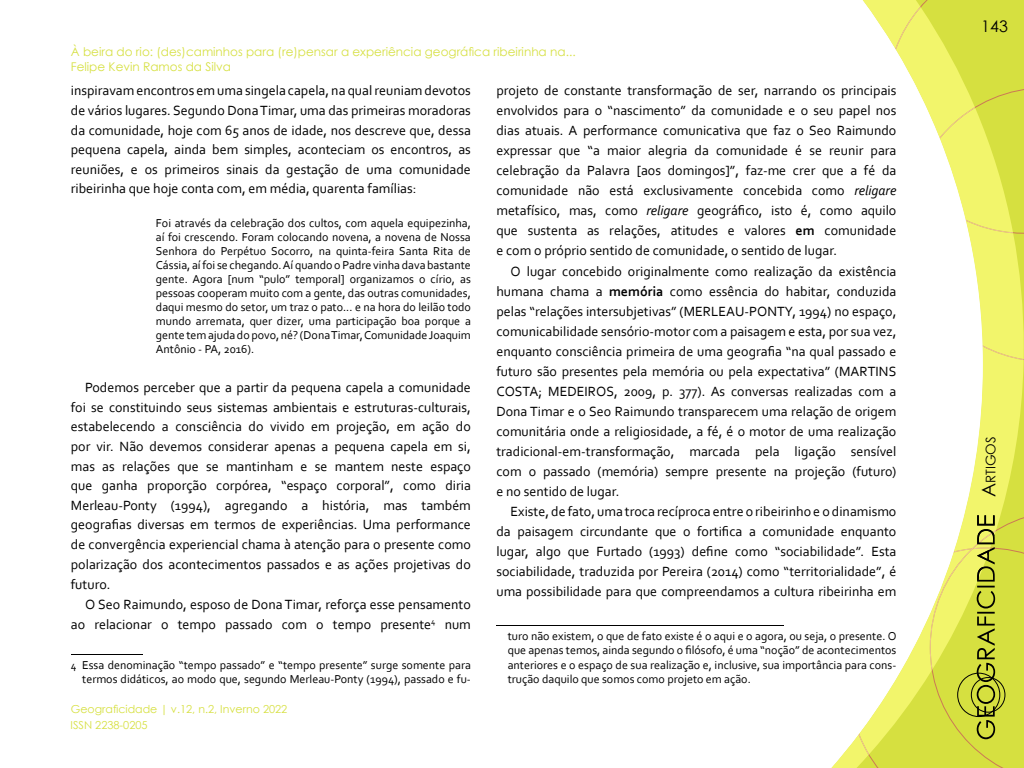
<style>
.page{position:relative;width:1024px;height:768px;background:#fff}
.page>*{position:absolute;margin:0;border:0;box-sizing:border-box;transform-origin:0 0}
.t1{font:16px "Century Gothic";color:#000}
.t2{font:14px/20px "Corbel";color:#000;text-align:justify}
.t3{font:13.3px "Century Gothic";color:#000}
.t4{font:12px/14px "Corbel";color:#000;text-align:justify}
.t5{font:12px "Century Gothic";color:#d6e043}
.t6{font:12px "Century Gothic";color:#d6e040}
.t7{font:11px "Century Gothic";color:#d6e040}
.s1{font-size:11px}
.s2{font-style:italic}
.s3{font-weight:700}
.s4{font-size:19px}
</style>
<div class="page">
<svg style="left:983px;top:0;width:41px;height:510px;fill:#f2f56b"></svg>
<svg style="left:983px;top:7px;width:41px;height:353px"></svg>
<svg style="left:831px;top:0;width:152px;height:768px"></svg>
<svg style="left:858px;top:510px;width:166px;height:258px"></svg>
<hr style="left:71px;top:654px;width:72px;height:1px;background:#000">
<hr style="left:496px;top:625px;width:288px;height:1px;background:#000">
<p class="t5" style="left:71px;top:44px;width:506px">À beira do rio: (des)caminhos para (re)pensar a experiência geográfica ribeirinha na...</p>
<p class="t6" style="left:71px;top:58px;width:162px">Felipe Kevin Ramos da Silva</p>
<p class="t2" style="left:71px;top:81px;width:402px;line-height:19.6px">inspiravam encontros em uma singela capela, na qual reuniam devotos de vários lugares. Segundo Dona Timar, uma das primeiras moradoras da comunidade, hoje com 65 anos de idade, nos descreve que, dessa pequena capela, ainda bem simples, aconteciam os encontros, as reuniões, e os primeiros sinais da gestação de uma comunidade ribeirinha que hoje conta com, em média, quarenta famílias:</p>
<p class="t4" style="left:156px;top:216px;width:317px">Foi através da celebração dos cultos, com aquela equipezinha, aí foi crescendo. Foram colocando novena, a novena de Nossa Senhora do Perpétuo Socorro, na quinta-feira Santa Rita de Cássia, aí foi se chegando. Aí quando o Padre vinha dava bastante gente. Agora [num “pulo” temporal] organizamos o círio, as pessoas cooperam muito com a gente, das outras comunidades, daqui mesmo do setor, um traz o pato... e na hora do leilão todo mundo arremata, quer dizer, uma participação boa porque a gente tem ajuda do povo, né? (Dona Timar, Comunidade Joaquim Antônio - PA, 2016).</p>
<p class="t2" style="left:71px;top:377px;width:402px;line-height:19.6px;text-indent:14px">Podemos perceber que a partir da pequena capela a comunidade foi se constituindo seus sistemas ambientais e estruturas-culturais, estabelecendo a consciência do vivido em projeção, em ação do por vir. Não devemos considerar apenas a pequena capela em si, mas as relações que se mantinham e se mantem neste espaço que ganha proporção corpórea, “espaço corporal”, como diria Merleau-Ponty (1994), agregando a história, mas também geografias diversas em termos de experiências. Uma performance de convergência experiencial chama à atenção para o presente como polarização dos acontecimentos passados e as ações projetivas do futuro.</p>
<p class="t2" style="left:71px;top:594px;width:402px;text-align:right">O Seo Raimundo, esposo de Dona Timar, reforça esse pensamento ao relacionar o tempo passado com o tempo presente<sup>4</sup> num</p>
<p class="t4" style="left:71px;top:657px;width:402px;line-height:14.4px;text-align:right"><span class="s1">4</span> Essa denominação “tempo passado” e “tempo presente” surge somente para termos didáticos, ao modo que, segundo Merleau-Ponty (1994), passado e fu-</p>
<p class="t7" style="left:71px;top:701px;width:218px">Geograficidade | v.12, n.2, Inverno 2022</p>
<p class="t7" style="left:71px;top:717px;width:79px">ISSN 2238-0205</p>
<p class="t2" style="left:496px;top:80px;width:402px">projeto de constante transformação de ser, narrando os principais envolvidos para o “nascimento” da comunidade e o seu papel nos dias atuais. A performance comunicativa que faz o Seo Raimundo expressar que “a maior alegria da comunidade é se reunir para celebração da Palavra [aos domingos]”, faz-me crer que a fé da comunidade não está exclusivamente concebida como <span class="s2">religare </span>metafísico, mas, como <span class="s2">religare</span> geográfico, isto é, como aquilo que sustenta as relações, atitudes e valores <span class="s3">em</span> comunidade e com o próprio sentido de comunidade, o sentido de lugar.</p>
<p class="t2" style="left:496px;top:261px;width:402px;text-indent:14px">O lugar concebido originalmente como realização da existência humana chama a <span class="s3">memória</span> como essência do habitar, conduzida pelas “relações intersubjetivas” (MERLEAU-PONTY, 1994) no espaço, comunicabilidade sensório-motor com a paisagem e esta, por sua vez, enquanto consciência primeira de uma geografia “na qual passado e futuro são presentes pela memória ou pela expectativa” (MARTINS COSTA; MEDEIROS, 2009, p. 377). As conversas realizadas com a Dona Timar e o Seo Raimundo transparecem uma relação de origem comunitária onde a religiosidade, a fé, é o motor de uma realização tradicional-em-transformação, marcada pela ligação sensível com o passado (memória) sempre presente na projeção (futuro) e no sentido de lugar.</p>
<p class="t2" style="left:496px;top:501px;width:402px;text-indent:14px">Existe, de fato, uma troca recíproca entre o ribeirinho e o dinamismo da paisagem circundante que o fortifica a comunidade enquanto lugar, algo que Furtado (1993) define como “sociabilidade”. Esta sociabilidade, traduzida por Pereira (2014) como “territorialidade”, é uma possibilidade para que compreendamos a cultura ribeirinha em</p>
<p class="t4" style="left:508px;top:628px;width:390px;line-height:14.4px">turo não existem, o que de fato existe é o aqui e o agora, ou seja, o presente. O que apenas temos, ainda segundo o filósofo, é uma “noção” de acontecimentos anteriores e o espaço de sua realização e, inclusive, sua importância para cons&shy;trução daquilo que somos como projeto em ação.</p>
<p class="t1" style="left:981px;top:15px;width:28px">143</p>
<p class="t3" style="left:981px;top:497px;width:62px;rotate:-90deg"><span class="s4">A</span>RTIGOS</p>
</div>
